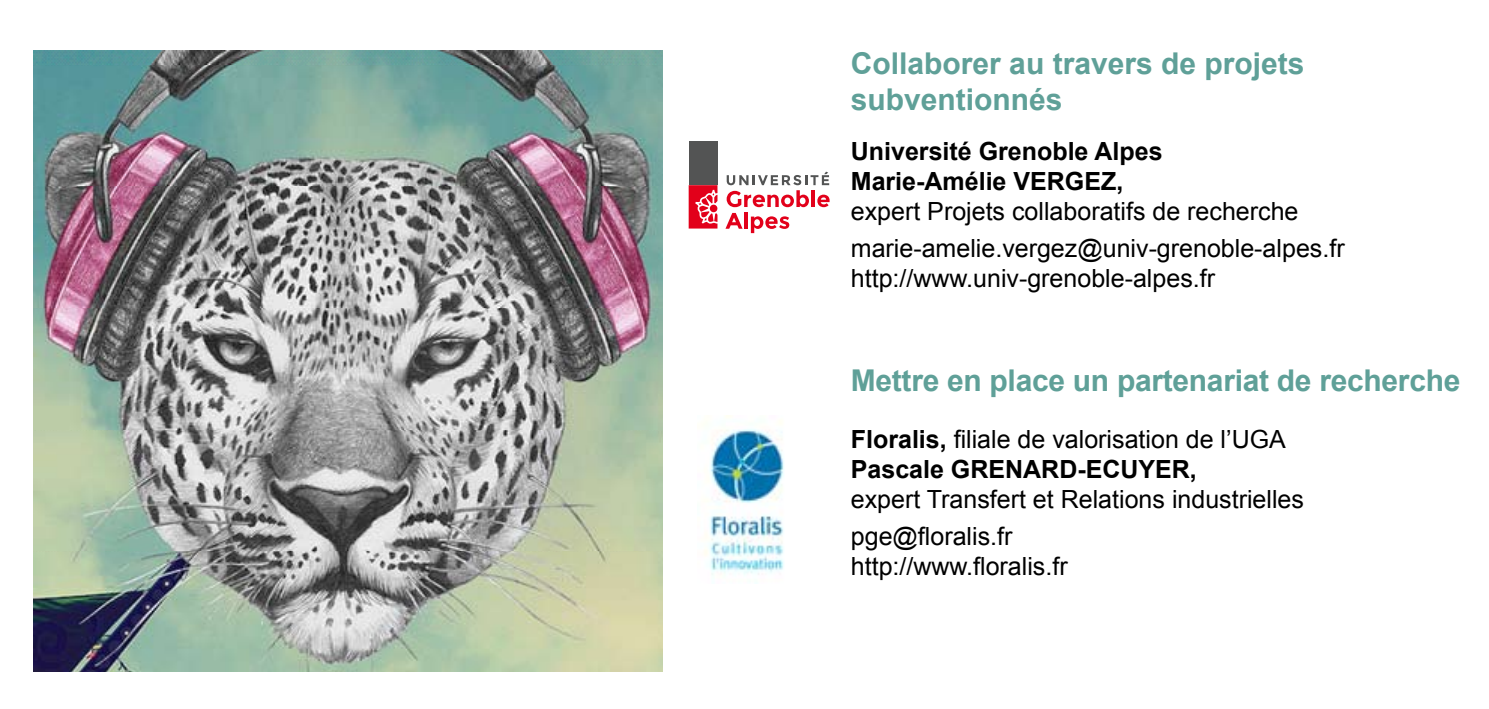
<style>
.page{position:relative;width:1489px;height:709px;background:#fff}
.page>*{position:absolute;margin:0;border:0;box-sizing:border-box;transform-origin:0 0}
.t1{font:700 30px/36px "Arial";color:#5fa098}
.t2{font:25px/37px "Arial";color:#000}
.t3{font:700 25px/30px "Arial";color:#000}
.s1{font-weight:400}
</style>
<div class="page">
<img style="left:34px;top:51px;width:628px;height:620px">
<div style="left:688px;top:142px;width:29px;height:43px;background:#535454"></div>
<svg style="left:688px;top:185px;width:29px;height:43px"></svg>
<svg style="left:726px;top:172px;width:103px;height:35px"></svg>
<svg style="left:725px;top:213px;width:17px;height:16px"></svg>
<hr style="left:744px;top:212px;width:3px;height:17px;background:#e2001a">
<svg style="left:750px;top:216px;width:39px;height:17px"></svg>
<img style="left:704px;top:415px;width:80px;height:160px">
<p class="t1" style="left:850px;top:47px;width:455px">Collaborer au travers de projets subventionnés</p>
<p class="t3" style="left:850px;top:137px;width:313px">Université Grenoble Alpes<br>Marie-Amélie VERGEZ,</p>
<p class="t2" style="left:850px;top:193px;width:495px">expert Projets collaboratifs de recherche marie-amelie.vergez@univ-grenoble-alpes.fr</p>
<p class="t2" style="left:850px;top:260px;width:366px">http://www.univ-grenoble-alpes.fr</p>
<p class="t1" style="left:850px;top:363px;width:611px">Mettre en place un partenariat de recherche</p>
<p class="t3" style="left:850px;top:425px;width:436px">Floralis, <span class="s1">filiale de valorisation de l’UGA<br></span>Pascale GRENARD-ECUYER,</p>
<p class="t2" style="left:850px;top:481px;width:454px">expert Transfert et Relations industrielles pge@floralis.fr</p>
<p class="t2" style="left:850px;top:548px;width:218px">http://www.floralis.fr</p>
</div>
